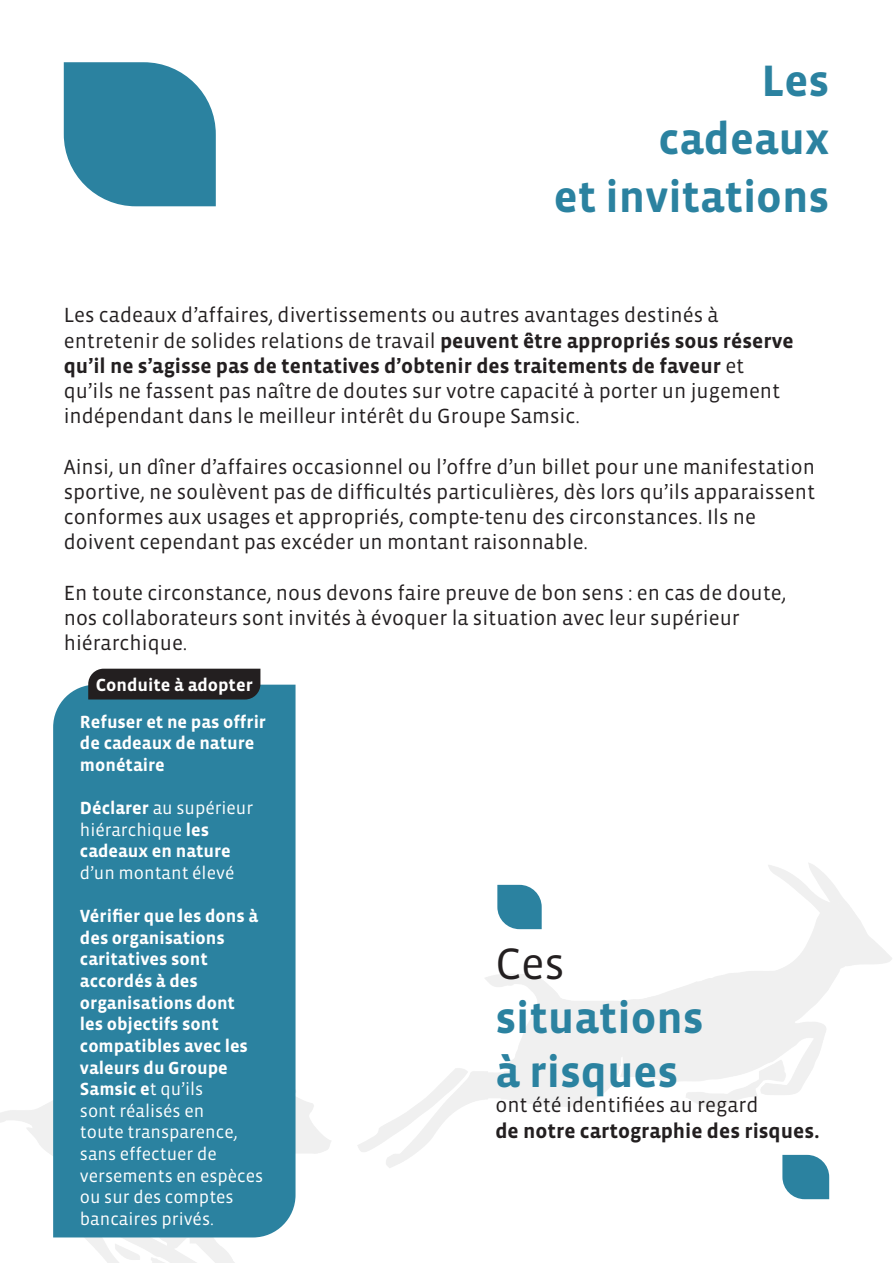
<style>
.page{position:relative;width:893px;height:1263px;background:#fff}
.page>*{position:absolute;margin:0;border:0;box-sizing:border-box;transform-origin:0 0}
.Alineastijl_1{font:700 45px "Vista Sans";color:#2b82a0}
.t1{font:45px "Vista Sans";color:#231f20}
.t2{font:21px/25.2px "Vista Sans";color:#231f20}
.t3{font:700 21px "Vista Sans";color:#231f20}
.t4{font:18px/21.6px "Vista Sans";color:#fff}
.t5{font:700 18px/21.6px "Vista Sans";color:#fff}
.s1{font-weight:700}
.s2{font-weight:400}
</style>
<div class="page">
<div style="left:53px;top:685px;width:243px;height:552px;background:#2b82a0"></div>
<svg style="left:497px;top:885px;width:45px;height:44px;background:#4490ab"></svg>
<svg style="left:782px;top:1155px;width:47px;height:44px;background:#418faa"></svg>
<svg style="left:64px;top:62px;width:152px;height:144px;background:#408ea9"></svg>
<div style="left:88px;top:669px;width:172px;height:30px;background:#231f20"></div>
<p class="Alineastijl_1" style="left:762px;top:58px;width:69px">Les</p>
<p class="Alineastijl_1" style="left:658px;top:116px;width:172px">cadeaux</p>
<p class="Alineastijl_1" style="left:554px;top:174px;width:277px">et invitations</p>
<p class="t2" style="left:64px;top:303px;width:656px">Les cadeaux d’affaires, divertissements ou autres avantages destinés à</p>
<p class="t2" style="left:64px;top:328px;width:731px">entretenir de solides relations de travail <span class="s1">peuvent être appropriés sous réserve</span></p>
<p class="t3" style="left:64px;top:355px;width:682px">qu’il ne s’agisse pas de tentatives d’obtenir des traitements de faveur <span class="s2">et</span></p>
<p class="t2" style="left:64px;top:379px;width:718px">qu’ils ne fassent pas naître de doutes sur votre capacité à porter un jugement</p>
<p class="t2" style="left:64px;top:404px;width:518px">indépendant dans le meilleur intérêt du Groupe Samsic.</p>
<p class="t2" style="left:64px;top:454px;width:753px">Ainsi, un dîner d’affaires occasionnel ou l’offre d’un billet pour une manifestation sportive, ne soulèvent pas de difficultés particulières, dès lors qu’ils apparaissent conformes aux usages et appropriés, compte-tenu des circonstances. Ils ne doivent cependant pas excéder un montant raisonnable.</p>
<p class="t2" style="left:64px;top:580px;width:724px">En toute circonstance, nous devons faire preuve de bon sens : en cas de doute,</p>
<p class="t2" style="left:64px;top:606px;width:678px">nos collaborateurs sont invités à évoquer la situation avec leur supérieur</p>
<p class="t2" style="left:64px;top:631px;width:125px">hiérarchique.</p>
<p class="t5" style="left:96px;top:674px;width:158px">Conduite à adopter</p>
<p class="t5" style="left:80px;top:711px;width:188px">Refuser et ne pas offrir de cadeaux de nature monétaire</p>
<p class="t4" style="left:80px;top:798px;width:175px"><span class="s1">Déclarer</span> au supérieur hiérarchique <span class="s1">les cadeaux en nature </span>d’un montant élevé</p>
<p class="t5" style="left:80px;top:906px;width:180px">Vérifier que les dons à des organisations</p>
<p class="t4" style="left:80px;top:949px;width:185px"><span class="s1">caritatives sont accordés à des organisations dont<br>les objectifs sont compatibles avec les valeurs du Groupe<br>Samsic e</span>t qu’ils<br>sont réalisés en<br>toute transparence, sans effectuer de versements en espèces ou sur des comptes bancaires privés.</p>
<p class="t1" style="left:495px;top:941px;width:71px">Ces</p>
<p class="Alineastijl_1" style="left:495px;top:995px;width:210px">situations</p>
<p class="Alineastijl_1" style="left:495px;top:1049px;width:184px">à risques</p>
<p class="t2" style="left:495px;top:1093px;width:265px">ont été identifiées au regard</p>
<p class="t3" style="left:495px;top:1120px;width:326px">de notre cartographie des risques.</p>
</div>
